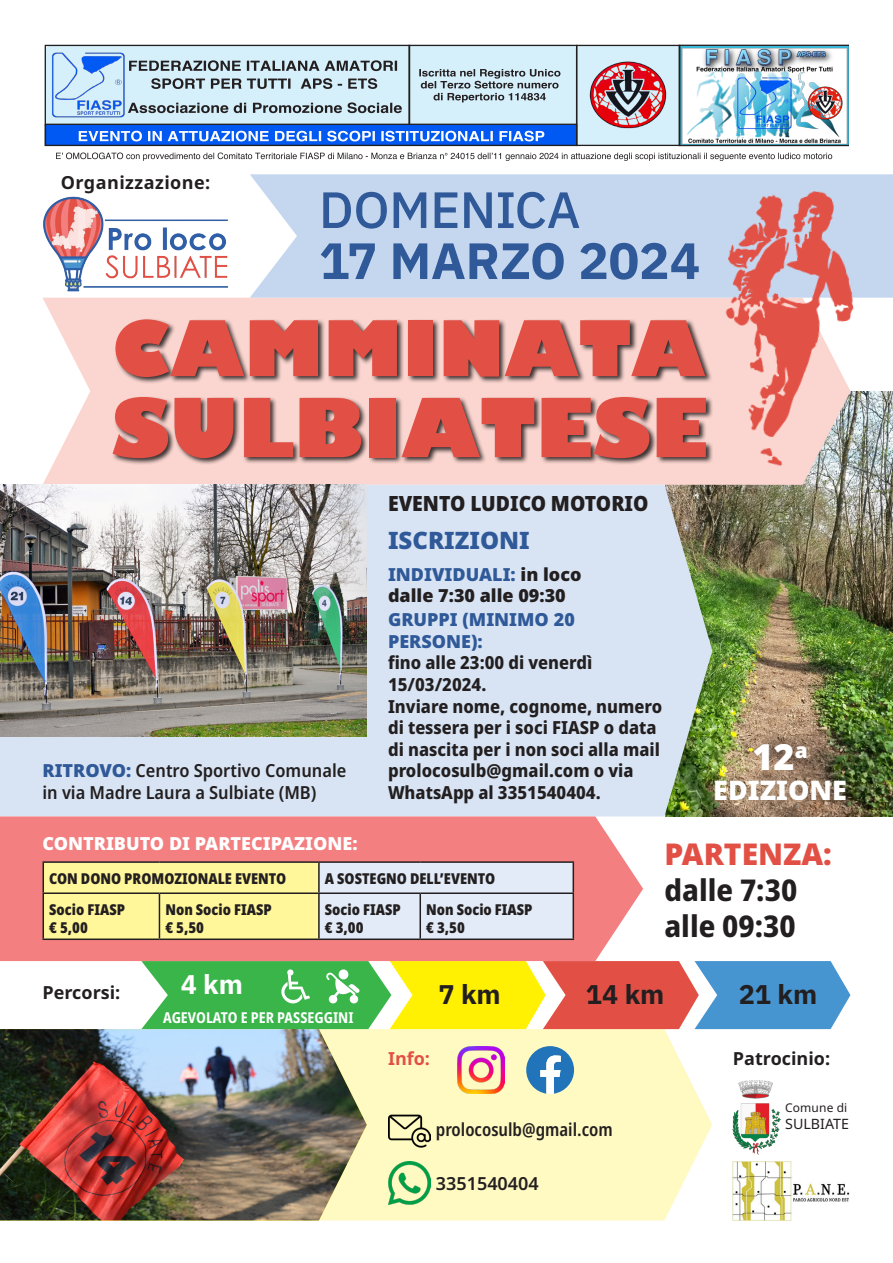
<style>
.page{position:relative;width:893px;height:1263px;background:#fff}
.page>*{position:absolute;margin:0;border:0;box-sizing:border-box;transform-origin:0 0}
.t1{font:800 79.5px "Gill Sans";color:#e25045}
.t2{font:800 75px "Gill Sans";color:#e25045}
.t3{font:700 51px "IBM Plex Sans";letter-spacing:-.005em;color:#2f5998}
.t4{font:500 51px "IBM Plex Sans";letter-spacing:-.01em;color:#2f5998}
.t5{font:900 36px "Noto Sans";color:#fff}
.t6{font:800 semi-condensed 30px "Noto Sans";color:#231f20}
.t7{font:900 30px "Noto Sans";color:#e25045}
.t8{font:700 27px "IBM Plex Sans";color:#231f20}
.t9{font:900 27px "Noto Sans";color:#fff}
.t10{font:700 27px "IBM Plex Sans";color:#fff}
.t11{font:900 24px "Noto Sans";color:#2f5998}
.t12{font:900 semi-condensed 21px "Noto Sans";color:#231f20}
.t13{font:800 semi-condensed 18px/21.6px "Noto Sans";color:#231f20}
.t14{font:600 semi-condensed 18px "Noto Sans";color:#231f20}
.t15{font:900 18px/21.6px "Noto Sans";color:#2f5998}
.t16{font:900 18px "Noto Sans";color:#fff}
.t17{font:600 condensed 18px "Noto Sans";color:#231f20}
.t18{font:700 18px "Noto Sans";color:#231f20}
.t19{font:900 18px "Noto Sans";color:#231f20}
.t20{font:700 18px "Noto Sans";letter-spacing:.025em;color:#231f20}
.t21{font:600 18px "Noto Sans";color:#231f20}
.t22{font:700 18px "Noto Sans";color:#e25045}
.t23{font:900 condensed 15px "Noto Sans";color:#231f20}
.t24{font:700 condensed 15px "Noto Sans";color:#fff}
.t25{font:14.25px "Noto Sans";color:#231f20}
.t26{font:12px "Noto Sans";letter-spacing:.01em;color:#231f20}
.s1{font-weight:900;font-stretch:normal;color:#2f5998}
.s2{color:#231f20}
</style>
<div class="page">
<svg style="left:367px;top:1029px;width:345px;height:191px;background:#fefac5"></svg>
<img style="left:712px;top:391px;width:181px;height:425px">
<img style="left:733px;top:1080px;width:48px;height:74px">
<img style="left:733px;top:1161px;width:117px;height:59px">
<img style="left:43px;top:196px;width:185px;height:95px">
<svg style="left:56px;top:153px;width:776px;height:8px"></svg>
<svg style="left:45px;top:45px;width:803px;height:101px;background:#a3bbd5"></svg>
<svg style="left:43px;top:298px;width:807px;height:187px;background:#f9d9d4"></svg>
<div style="left:0;top:485px;width:712px;height:331px;background:#d8e4f3"></div>
<svg style="left:0;top:816px;width:643px;height:145px;background:#f38889"></svg>
<img style="left:0;top:1029px;width:367px;height:191px">
<div style="left:250px;top:174px;width:643px;height:124px;background:#c5d7ee"></div>
<img style="left:724px;top:189px;width:137px;height:281px">
<img style="left:0;top:485px;width:367px;height:252px">
<img style="left:388px;top:1161px;width:43px;height:43px">
<img style="left:388px;top:1110px;width:43px;height:42px">
<img style="left:457px;top:1046px;width:48px;height:48px">
<svg style="left:526px;top:1046px;width:48px;height:48px"></svg>
<div style="left:112px;top:318px;width:601px;height:147px;background:#231f20;opacity:.9"></div>
<svg style="left:141px;top:961px;width:709px;height:68px;background:#9bb06c"></svg>
<hr style="left:43px;top:861px;width:116px;height:2px;background:#231f20">
<hr style="left:159px;top:861px;width:160px;height:2px;background:#231f20">
<hr style="left:319px;top:861px;width:101px;height:2px;background:#231f20">
<hr style="left:420px;top:861px;width:154px;height:2px;background:#231f20">
<svg style="left:43px;top:862px;width:531px;height:76px;background:#ededc3"></svg>
<hr style="left:43px;top:892px;width:116px;height:2px;background:#231f20">
<hr style="left:43px;top:894px;width:1px;height:44px;background:#231f20">
<hr style="left:159px;top:892px;width:160px;height:2px;background:#231f20">
<hr style="left:159px;top:894px;width:1px;height:44px;background:#231f20">
<hr style="left:319px;top:892px;width:101px;height:2px;background:#231f20">
<hr style="left:318px;top:894px;width:2px;height:44px;background:#231f20">
<hr style="left:420px;top:892px;width:154px;height:2px;background:#231f20">
<hr style="left:419px;top:894px;width:2px;height:44px;background:#231f20">
<hr style="left:573px;top:894px;width:1px;height:44px;background:#231f20">
<hr style="left:43px;top:938px;width:116px;height:2px;background:#231f20">
<hr style="left:159px;top:938px;width:160px;height:2px;background:#231f20">
<hr style="left:319px;top:938px;width:101px;height:2px;background:#231f20">
<hr style="left:420px;top:938px;width:154px;height:2px;background:#231f20">
<p class="t20" style="left:61px;top:170px;width:151px">Organizzazione:</p>
<p class="t4" style="left:319px;top:170px;width:263px">DOMENICA</p>
<p class="t3" style="left:319px;top:220px;width:383px">17 MARZO 2024</p>
<p class="t2" style="left:112px;top:290px;width:595px">CAMMINATA</p>
<p class="t1" style="left:112px;top:366px;width:598px">SULBIATESE</p>
<p class="t14" style="left:43px;top:758px;width:305px"><span class="s1">RITROVO:</span> Centro Sportivo Comunale</p>
<p class="t14" style="left:43px;top:780px;width:276px">in via Madre Laura a Sulbiate (MB)</p>
<p class="t12" style="left:388px;top:488px;width:262px">EVENTO LUDICO MOTORIO</p>
<p class="t11" style="left:388px;top:522px;width:143px">ISCRIZIONI</p>
<p class="t15" style="left:388px;top:563px;width:195px">INDIVIDUALI: <span class="s2">in loco</span></p>
<p class="t19" style="left:388px;top:582px;width:179px">dalle 7:30 alle 09:30</p>
<p class="t15" style="left:388px;top:609px;width:189px">GRUPPI (MINIMO 20<br>PERSONE):</p>
<p class="t13" style="left:388px;top:652px;width:206px">fino alle 23:00 di venerdì<br>15/03/2024.</p>
<p class="t13" style="left:388px;top:695px;width:276px">Inviare nome, cognome, numero di tessera per i soci FIASP o data di nascita per i non soci alla mail prolocosulb@gmail.com o via<br>WhatsApp al 3351540404.</p>
<p class="t5" style="left:752px;top:730px;width:57px">12<sup>a</sup></p>
<p class="t9" style="left:713px;top:770px;width:135px">EDIZIONE</p>
<p class="t16" style="left:43px;top:830px;width:317px">CONTRIBUTO DI PARTECIPAZIONE:</p>
<p class="t23" style="left:49px;top:867px;width:239px">CON DONO PROMOZIONALE EVENTO</p>
<p class="t23" style="left:325px;top:867px;width:172px">A SOSTEGNO DELL’EVENTO</p>
<p class="t23" style="left:49px;top:898px;width:77px">Socio FIASP</p>
<p class="t23" style="left:49px;top:916px;width:40px">€ 5,00</p>
<p class="t23" style="left:165px;top:898px;width:108px">Non Socio FIASP</p>
<p class="t23" style="left:165px;top:916px;width:40px">€ 5,50</p>
<p class="t23" style="left:325px;top:898px;width:77px">Socio FIASP</p>
<p class="t23" style="left:325px;top:916px;width:40px">€ 3,00</p>
<p class="t23" style="left:426px;top:898px;width:108px">Non Socio FIASP</p>
<p class="t23" style="left:426px;top:916px;width:40px">€ 3,50</p>
<p class="t7" style="left:664px;top:831px;width:169px">PARTENZA:</p>
<p class="t6" style="left:664px;top:868px;width:134px">dalle 7:30</p>
<p class="t6" style="left:664px;top:904px;width:133px">alle 09:30</p>
<p class="t18" style="left:43px;top:980px;width:79px">Percorsi:</p>
<p class="t10" style="left:181px;top:962px;width:64px">4 km</p>
<p class="t24" style="left:163px;top:1006px;width:192px">AGEVOLATO E PER PASSEGGINI</p>
<p class="t8" style="left:438px;top:972px;width:64px">7 km</p>
<p class="t8" style="left:586px;top:972px;width:80px">14 km</p>
<p class="t8" style="left:739px;top:972px;width:80px">21 km</p>
<p class="t22" style="left:388px;top:1046px;width:44px">Info:</p>
<p class="t18" style="left:733px;top:1046px;width:99px">Patrocinio:</p>
<p class="t17" style="left:436px;top:1117px;width:178px">prolocosulb@gmail.com</p>
<p class="t21" style="left:436px;top:1171px;width:104px">3351540404</p>
<p class="t26" style="left:785px;top:1099px;width:64px">Comune di</p>
<p class="t25" style="left:785px;top:1114px;width:65px">SULBIATE</p>
</div>
